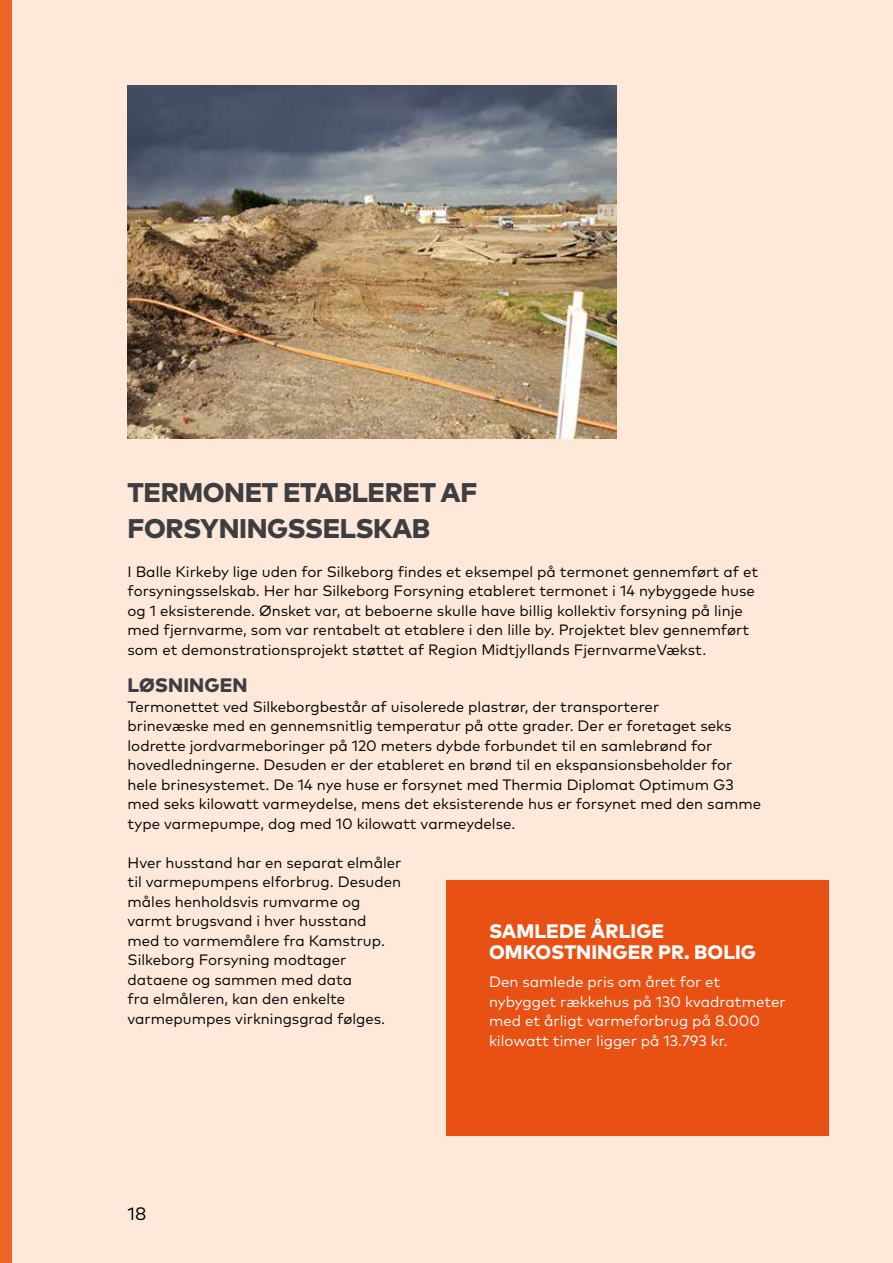
<style>
.page{position:relative;width:893px;height:1263px;background:#fde8d9}
.page>*{position:absolute;margin:0;border:0;box-sizing:border-box;transform-origin:0 0}
.t1{font:800 27px/36px "Mark Pro";letter-spacing:-.015em;color:#3e3d40}
.t2{font:800 19.5px/21px "Mark Pro";letter-spacing:.005em;color:#fff}
.t3{font:800 19.5px "Mark Pro";letter-spacing:.005em;color:#3e3d40}
.t4{font:18px "Mark Pro";color:#000}
.t5{font:15px/19.5px "Mark Pro";color:#000}
.t6{font:15px/19.5px "Mark Pro";color:#fff}
</style>
<div class="page">
<div style="left:446px;top:880px;width:383px;height:255px;background:#e85113"></div>
<img style="left:128px;top:85px;width:489px;height:353px">
<div style="left:0;top:0;width:11px;height:1263px;background:#ea6527"></div>
<h1 class="t1" style="left:128px;top:472px;width:351px">TERMONET ETABLERET AF<br>FORSYNINGSSELSKAB</h1>
<p class="t5" style="left:128px;top:561px;width:632px">I Balle Kirkeby lige uden for Silkeborg findes et eksempel på termonet gennemført af et forsyningsselskab. Her har Silkeborg Forsyning etableret termonet i 14 nybyggede huse og 1 eksisterende. Ønsket var, at beboerne skulle have billig kollektiv forsyning på linje med fjernvarme, som var rentabelt at etablere i den lille by. Projektet blev gennemført som et demonstrationsprojekt støttet af Region Midtjyllands FjernvarmeVækst.</p>
<h2 class="t3" style="left:128px;top:670px;width:121px">LØSNINGEN</h2>
<p class="t5" style="left:128px;top:696px;width:635px">Termonettet ved Silkeborgbestår af uisolerede plastrør, der transporterer<br>brinevæske med en gennemsnitlig temperatur på otte grader. Der er foretaget seks lodrette jordvarmeboringer på 120 meters dybde forbundet til en samlebrønd for hovedledningerne. Desuden er der etableret en brønd til en ekspansionsbeholder for hele brinesystemet. De 14 nye huse er forsynet med Thermia Diplomat Optimum G3 med seks kilowatt varmeydelse, mens det eksisterende hus er forsynet med den samme type varmepumpe, dog med 10 kilowatt varmeydelse.</p>
<p class="t5" style="left:128px;top:852px;width:275px">Hver husstand har en separat elmåler til varmepumpens elforbrug. Desuden måles henholdsvis rumvarme og varmt brugsvand i hver husstand med to varmemålere fra Kamstrup.<br>Silkeborg Forsyning modtager dataene og sammen med data<br>fra elmåleren, kan den enkelte varmepumpes virkningsgrad følges.</p>
<h2 class="t2" style="left:489px;top:919px;width:269px">SAMLEDE ÅRLIGE<br>OMKOSTNINGER PR. BOLIG</h2>
<p class="t6" style="left:489px;top:971px;width:298px">Den samlede pris om året for et nybygget rækkehus på 130 kvadratmeter med et årligt varmeforbrug på 8.000 kilowatt timer ligger på 13.793 kr.</p>
<p class="t4" style="left:128px;top:1200px;width:20px">18</p>
</div>
